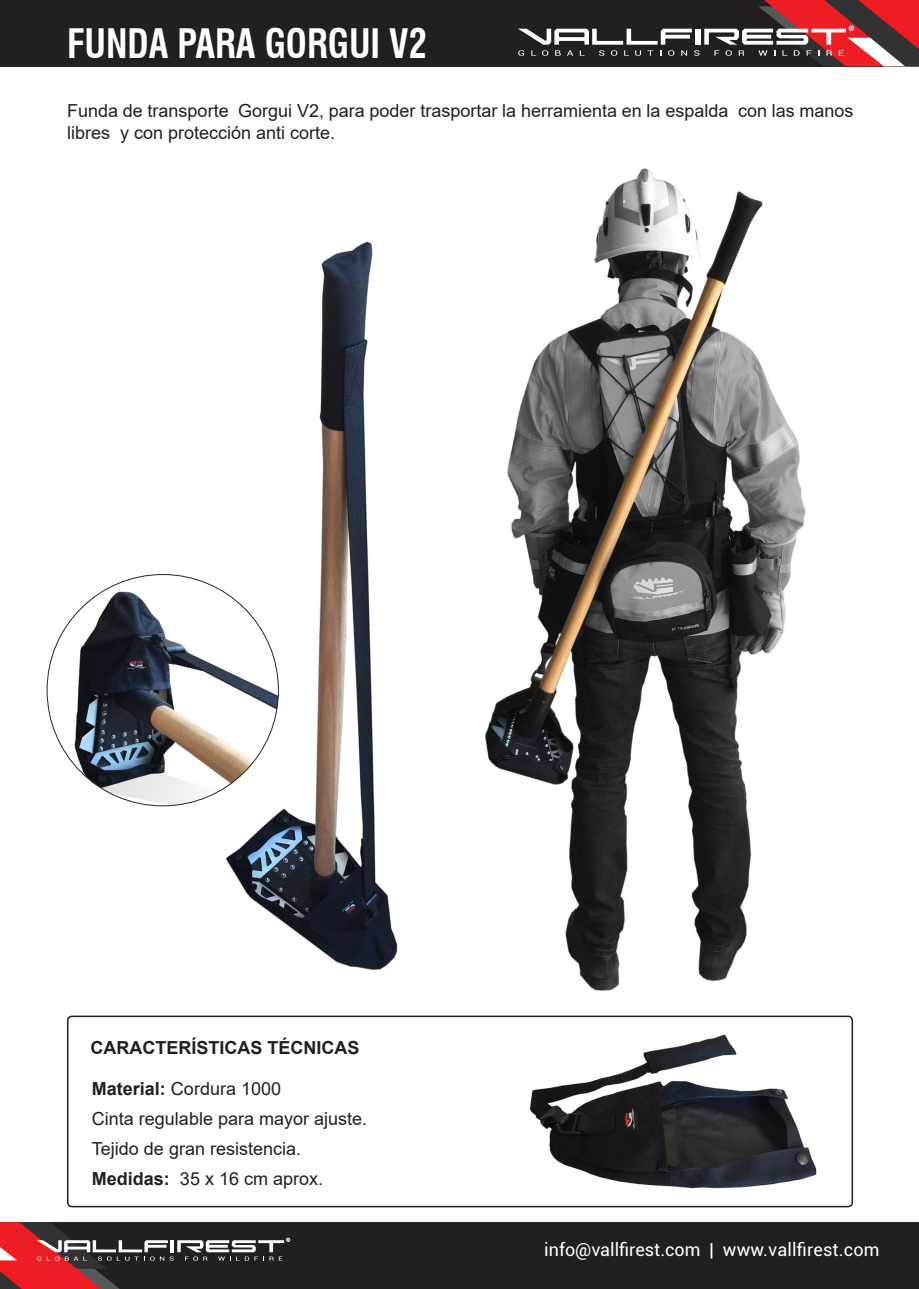
<style>
.page{position:relative;width:919px;height:1289px;background:#fff}
.page>*{position:absolute;margin:0;border:0;box-sizing:border-box;transform-origin:0 0}
.t1{font:700 condensed 39.6px "Swiss 721 BT";color:#fff;scale:.91 1}
.t2{font:18px/21.6px "Arial";color:#231f20}
.t3{font:18px "Roboto";color:#fff}
.t4{font:700 18px "Arial";color:#231f20}
.s1{font-weight:700}
</style>
<div class="page">
<div style="left:0;top:1222px;width:918px;height:66px;background:#231f20"></div>
<svg style="left:0;top:1222px;width:290px;height:66px"></svg>
<div style="left:0;top:0;width:918px;height:66px;background:#231f20"></div>
<svg style="left:518px;top:0;width:400px;height:66px"></svg>
<img style="left:179px;top:241px;width:219px;height:729px">
<img style="left:63px;top:576px;width:215px;height:229px">
<img style="left:485px;top:168px;width:321px;height:823px">
<div style="left:67px;top:1015px;width:786px;height:192px;border:2px solid #231f20;border-radius:4px"></div>
<img style="left:529px;top:1034px;width:288px;height:155px">
<p class="t1" style="left:67px;top:20px;width:397px">FUNDA PARA GORGUI V2</p>
<p class="t2" style="left:67px;top:100px;width:788px">Funda de transporte Gorgui V2, para poder trasportar la herramienta en la espalda con las manos libres y con protección anti corte.</p>
<p class="t4" style="left:90px;top:1035px;width:270px">CARACTERÍSTICAS TÉCNICAS</p>
<p class="t2" style="left:92px;top:1077px;width:191px"><span class="s1">Material:</span> Cordura 1000</p>
<p class="t2" style="left:92px;top:1107px;width:277px">Cinta regulable para mayor ajuste.</p>
<p class="t2" style="left:92px;top:1137px;width:211px">Tejido de gran resistencia.</p>
<p class="t2" style="left:92px;top:1167px;width:233px"><span class="s1">Medidas:</span> 35 x 16 cm aprox.</p>
<p class="t3" style="left:544px;top:1237px;width:337px">info@vallfirest.com | www.vallfirest.com</p>
</div>
